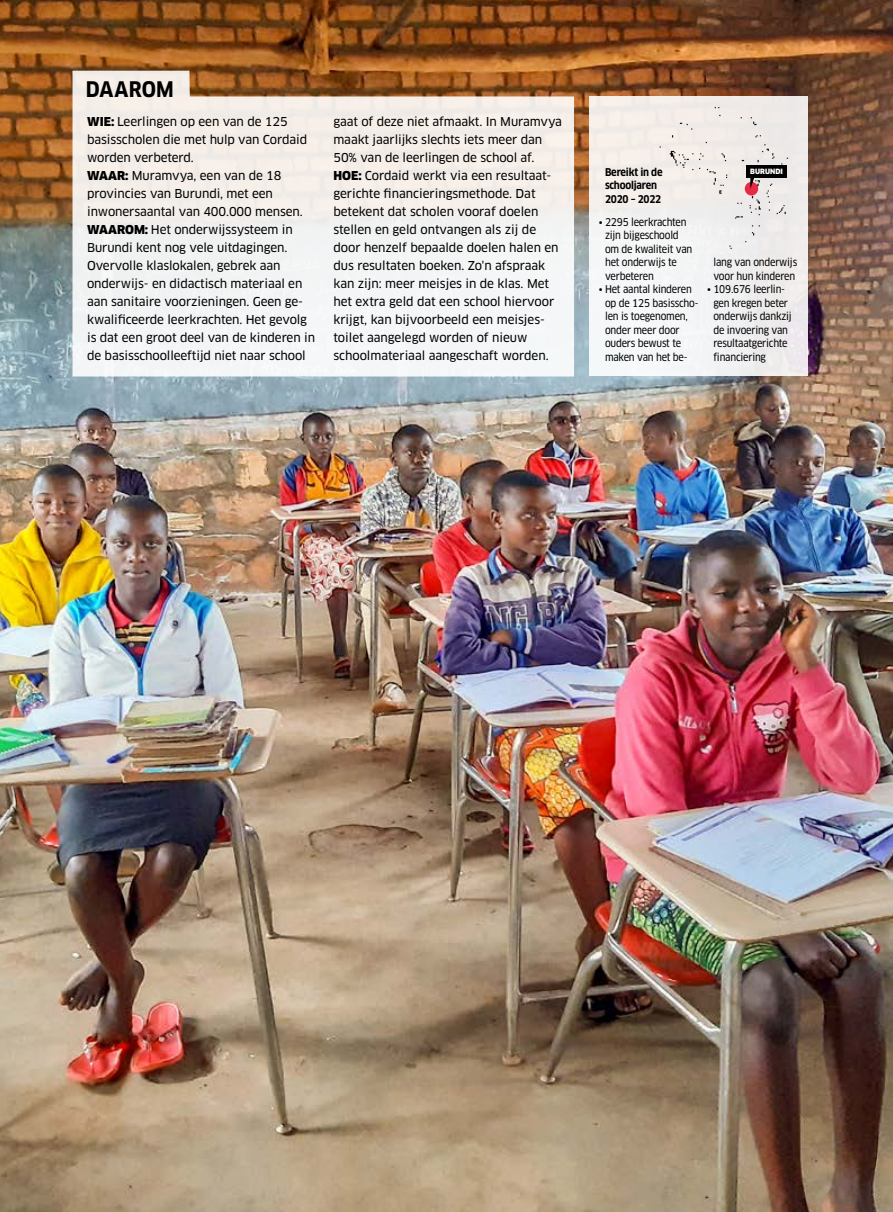
<style>
.page{position:relative;width:893px;height:1212px;background:#fff}
.page>*{position:absolute;margin:0;border:0;box-sizing:border-box;transform-origin:0 0}
.t1{font:700 condensed 21px "Clan OT";letter-spacing:.005em;color:#000}
.t2{font:12px/18px "Clan OT News";letter-spacing:-.01em;color:#000}
.t3{font:10.5px/13.5px "Clan OT Narrow News";letter-spacing:-.02em;color:#000}
.t4{font:700 condensed 10.5px/13.5px "Clan OT";letter-spacing:-.02em;color:#000}
.t5{font:900 7.05px "Clan OT";letter-spacing:.005em;color:#fff}
.s1{font-family:"Clan OT";font-weight:900}
</style>
<div class="page">
<img style="left:0;top:0;width:893px;height:1212px">
<svg style="left:73px;top:71px;width:501px;height:305px;fill:#f3f1ef"></svg>
<div style="left:590px;top:96px;width:218px;height:280px;background:#f3f2f3"></div>
<img style="left:647px;top:80px;width:148px;height:177px">
<div style="left:745px;top:182px;width:13px;height:13px;background:#e72a43;border-radius:50%"></div>
<div style="left:747px;top:165px;width:40px;height:13px;background:#000"></div>
<svg style="left:750px;top:178px;width:5px;height:11px"></svg>
<h1 class="t1" style="left:86px;top:77px;width:90px">DAAROM</h1>
<p class="t2" style="left:87px;top:113px;width:229px"><span class="s1">WIE:</span> Leerlingen op een van de 125 basisscholen die met hulp van Cordaid worden verbeterd.<br><span class="s1">WAAR:</span> Muramvya, een van de 18 provincies van Burundi, met een inwonersaantal van 400.000 mensen.<br><span class="s1">WAAROM:</span> Het onderwijssysteem in Burundi kent nog vele uitdagingen.<br>Overvolle klaslokalen, gebrek aan onderwijs- en didactisch materiaal en aan sanitaire voorzieningen. Geen ge&shy;kwalificeerde leerkrachten. Het gevolg is dat een groot deel van de kinderen in de basisschoolleeftijd niet naar school</p>
<p class="t2" style="left:333px;top:113px;width:230px">gaat of deze niet afmaakt. In Muramvya maakt jaarlijks slechts iets meer dan 50% van de leerlingen de school af.<br><span class="s1">HOE:</span> Cordaid werkt via een resultaat&shy;gerichte financieringsmethode. Dat betekent dat scholen vooraf doelen stellen en geld ontvangen als zij de door henzelf bepaalde doelen halen en dus resultaten boeken. Zo'n afspraak kan zijn: meer meisjes in de klas. Met het extra geld dat een school hiervoor krijgt, kan bijvoorbeeld een meisjes&shy;toilet aangelegd worden of nieuw schoolmateriaal aangeschaft worden.</p>
<p class="t4" style="left:605px;top:165px;width:59px">Bereikt in de schooljaren<br>2020 – 2022</p>
<p class="t5" style="left:750px;top:167px;width:34px">BURUNDI</p>
<p class="t3" style="left:605px;top:215px;width:89px;text-indent:-6px">• 2295 leerkrachten zijn bijgeschoold om de kwaliteit van het onderwijs te verbeteren</p>
<p class="t3" style="left:605px;top:283px;width:95px;text-indent:-6px">• Het aantal kinderen op de 125 basisscho&shy;len is toegenomen, onder meer door ouders bewust te maken van het be-</p>
<p class="t3" style="left:713px;top:256px;width:85px">lang van onderwijs voor hun kinderen</p>
<p class="t3" style="left:713px;top:283px;width:80px;text-indent:-6px">• 109.676 leerlin&shy;gen kregen beter onderwijs dankzij de invoering van resultaatgerichte financiering</p>
</div>
